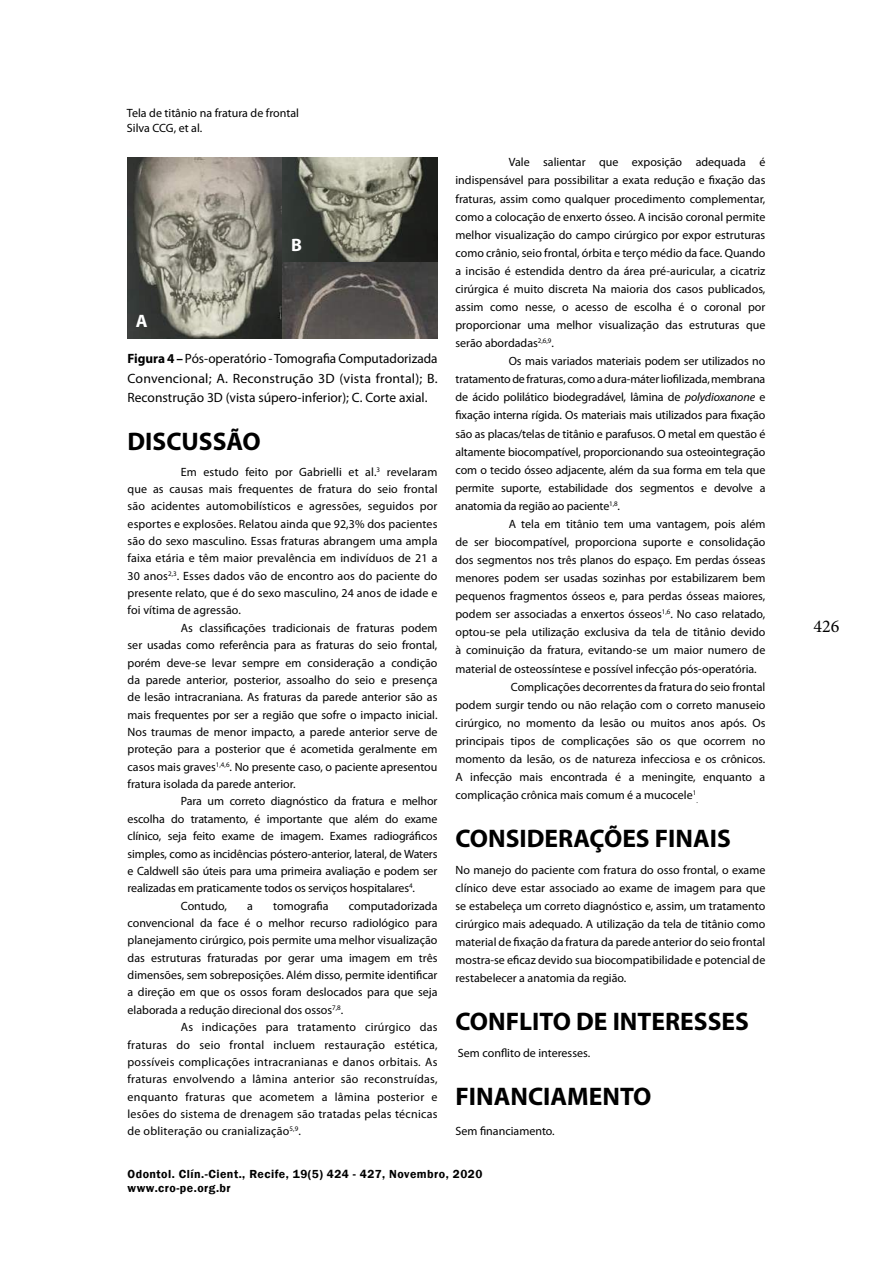
<style>
.page{position:relative;width:893px;height:1263px;background:#fff}
.page>*{position:absolute;margin:0;border:0;box-sizing:border-box;transform-origin:0 0}
.t1{font:700 25.5px "Myriad Pro";color:#000}
.t2{font:18px "Minion Pro";color:#000}
.t3{font:700 18px "Myriad Pro";color:#fff}
.t4{font:13.5px/19.6px "Myriad Pro";color:#000;text-align:justify}
.t5{font:12px/18.1px "Myriad Pro";color:#000}
.t6{font:12px "Myriad Pro";letter-spacing:.02em;color:#000}
.t7{font:600 12px/14.4px "Franklin Gothic";letter-spacing:.04em;color:#000}
.t8{font:7.05px "Myriad Pro";color:#000}
.s1{font-weight:700}
.s2{font-style:italic}
</style>
<div class="page">
<img style="left:128px;top:157px;width:309px;height:182px">
<p class="t5" style="left:127px;top:106px;width:174px;line-height:14.4px">Tela de titânio na fratura de frontal<br>Silva CCG, et al.</p>
<h2 class="t3" style="left:136px;top:309px;width:13px">A</h2>
<h2 class="t3" style="left:291px;top:233px;width:12px">B</h2>
<p class="t4" style="left:128px;top:349px;width:311px"><span class="s1">Figura 4 –</span> Pós-operatório - Tomografia Computadorizada Convencional; A. Reconstrução 3D (vista frontal); B.<br>Reconstrução 3D (vista súpero-inferior); C. Corte axial.</p>
<h1 class="t1" style="left:128px;top:425px;width:135px">DISCUSSÃO</h1>
<p class="t5" style="left:181px;top:462px;width:258px">Em estudo feito por Gabrielli et al.<sup>3</sup> revelaram</p>
<p class="t5" style="left:128px;top:480px;width:311px">que as causas mais frequentes de fratura do seio frontal</p>
<p class="t5" style="left:128px;top:497px;width:311px">são acidentes automobilísticos e agressões, seguidos por</p>
<p class="t5" style="left:128px;top:514px;width:311px">esportes e explosões. Relatou ainda que 92,3% dos pacientes</p>
<p class="t5" style="left:128px;top:532px;width:311px">são do sexo masculino. Essas fraturas abrangem uma ampla</p>
<p class="t5" style="left:128px;top:549px;width:311px">faixa etária e têm maior prevalência em indivíduos de 21 a</p>
<p class="t5" style="left:128px;top:566px;width:311px">30 anos<sup>2,3</sup>. Esses dados vão de encontro aos do paciente do</p>
<p class="t5" style="left:128px;top:584px;width:311px">presente relato, que é do sexo masculino, 24 anos de idade e</p>
<p class="t5" style="left:128px;top:601px;width:115px">foi vítima de agressão.</p>
<p class="t5" style="left:181px;top:618px;width:258px">As classificações tradicionais de fraturas podem</p>
<p class="t5" style="left:128px;top:636px;width:311px">ser usadas como referência para as fraturas do seio frontal,</p>
<p class="t5" style="left:128px;top:653px;width:311px">porém deve-se levar sempre em consideração a condição</p>
<p class="t5" style="left:128px;top:671px;width:311px">da parede anterior, posterior, assoalho do seio e presença</p>
<p class="t5" style="left:128px;top:688px;width:311px">de lesão intracraniana. As fraturas da parede anterior são as</p>
<p class="t5" style="left:128px;top:705px;width:311px">mais frequentes por ser a região que sofre o impacto inicial.</p>
<p class="t5" style="left:128px;top:723px;width:311px">Nos traumas de menor impacto, a parede anterior serve de</p>
<p class="t5" style="left:128px;top:740px;width:311px">proteção para a posterior que é acometida geralmente em</p>
<p class="t5" style="left:128px;top:757px;width:311px">casos mais graves<sup>1,4,6</sup>. No presente caso, o paciente apresentou</p>
<p class="t5" style="left:128px;top:775px;width:170px">fratura isolada da parede anterior.</p>
<p class="t5" style="left:181px;top:792px;width:258px">Para um correto diagnóstico da fratura e melhor</p>
<p class="t5" style="left:128px;top:809px;width:311px">escolha do tratamento, é importante que além do exame</p>
<p class="t5" style="left:128px;top:827px;width:311px">clínico, seja feito exame de imagem. Exames radiográficos</p>
<p class="t5" style="left:128px;top:844px;width:311px">simples, como as incidências póstero-anterior, lateral, de Waters</p>
<p class="t5" style="left:128px;top:862px;width:311px">e Caldwell são úteis para uma primeira avaliação e podem ser</p>
<p class="t5" style="left:128px;top:879px;width:289px">realizadas em praticamente todos os serviços hospitalares<sup>4</sup>.</p>
<p class="t5" style="left:181px;top:896px;width:48px">Contudo,</p>
<p class="t5" style="left:247px;top:896px;width:7px">a</p>
<p class="t5" style="left:273px;top:896px;width:57px">tomografia</p>
<p class="t5" style="left:349px;top:896px;width:90px">computadorizada</p>
<p class="t5" style="left:128px;top:914px;width:311px">convencional da face é o melhor recurso radiológico para</p>
<p class="t5" style="left:128px;top:931px;width:311px">planejamento cirúrgico, pois permite uma melhor visualização</p>
<p class="t5" style="left:128px;top:948px;width:311px">das estruturas fraturadas por gerar uma imagem em três</p>
<p class="t5" style="left:128px;top:966px;width:311px">dimensões, sem sobreposições. Além disso, permite identificar</p>
<p class="t5" style="left:128px;top:983px;width:311px">a direção em que os ossos foram deslocados para que seja</p>
<p class="t5" style="left:128px;top:1000px;width:217px">elaborada a redução direcional dos ossos<sup>7,8</sup>.</p>
<p class="t6" style="left:181px;top:1020px;width:258px">As indicações para tratamento cirúrgico das</p>
<p class="t6" style="left:128px;top:1037px;width:311px">fraturas do seio frontal incluem restauração estética,</p>
<p class="t6" style="left:128px;top:1054px;width:311px">possíveis complicações intracranianas e danos orbitais. As</p>
<p class="t6" style="left:128px;top:1072px;width:311px">fraturas envolvendo a lâmina anterior são reconstruídas,</p>
<p class="t6" style="left:128px;top:1089px;width:311px">enquanto fraturas que acometem a lâmina posterior e</p>
<p class="t6" style="left:128px;top:1106px;width:311px">lesões do sistema de drenagem são tratadas pelas técnicas</p>
<p class="t6" style="left:128px;top:1124px;width:175px">de obliteração ou cranialização<sup>5,9</sup>.</p>
<p class="t5" style="left:509px;top:153px;width:258px">Vale salientar que exposição adequada é</p>
<p class="t5" style="left:455px;top:171px;width:311px">indispensável para possibilitar a exata redução e fixação das</p>
<p class="t5" style="left:455px;top:189px;width:311px">fraturas, assim como qualquer procedimento complementar,</p>
<p class="t5" style="left:455px;top:207px;width:311px">como a colocação de enxerto ósseo. A incisão coronal permite</p>
<p class="t5" style="left:455px;top:225px;width:311px">melhor visualização do campo cirúrgico por expor estruturas</p>
<p class="t5" style="left:455px;top:243px;width:311px">como crânio, seio frontal, órbita e terço médio da face. Quando</p>
<p class="t5" style="left:455px;top:261px;width:311px">a incisão é estendida dentro da área pré-auricular, a cicatriz</p>
<p class="t5" style="left:455px;top:280px;width:311px">cirúrgica é muito discreta Na maioria dos casos publicados,</p>
<p class="t5" style="left:455px;top:298px;width:311px">assim como nesse, o acesso de escolha é o coronal por</p>
<p class="t5" style="left:455px;top:316px;width:311px">proporcionar uma melhor visualização das estruturas que</p>
<p class="t5" style="left:455px;top:334px;width:100px">serão abordadas<sup>2,6,9</sup>.</p>
<p class="t5" style="left:509px;top:352px;width:258px">Os mais variados materiais podem ser utilizados no</p>
<p class="t5" style="left:455px;top:370px;width:311px">tratamento de fraturas, como a dura-máter liofilizada, membrana</p>
<p class="t5" style="left:455px;top:388px;width:311px">de ácido polilático biodegradável, lâmina de <span class="s2">polydioxanone</span> e</p>
<p class="t5" style="left:455px;top:406px;width:311px">fixação interna rígida. Os materiais mais utilizados para fixação</p>
<p class="t5" style="left:455px;top:424px;width:311px">são as placas/telas de titânio e parafusos. O metal em questão é</p>
<p class="t5" style="left:455px;top:442px;width:311px">altamente biocompatível, proporcionando sua osteointegração</p>
<p class="t5" style="left:455px;top:460px;width:311px">com o tecido ósseo adjacente, além da sua forma em tela que</p>
<p class="t5" style="left:455px;top:478px;width:311px">permite suporte, estabilidade dos segmentos e devolve a</p>
<p class="t5" style="left:455px;top:496px;width:166px">anatomia da região ao paciente<sup>1,8</sup>.</p>
<p class="t5" style="left:509px;top:515px;width:258px">A tela em titânio tem uma vantagem, pois além</p>
<p class="t5" style="left:455px;top:533px;width:311px">de ser biocompatível, proporciona suporte e consolidação</p>
<p class="t5" style="left:455px;top:551px;width:311px">dos segmentos nos três planos do espaço. Em perdas ósseas</p>
<p class="t5" style="left:455px;top:569px;width:311px">menores podem ser usadas sozinhas por estabilizarem bem</p>
<p class="t5" style="left:455px;top:587px;width:311px">pequenos fragmentos ósseos e, para perdas ósseas maiores,</p>
<p class="t5" style="left:455px;top:605px;width:311px">podem ser associadas a enxertos ósseos<sup>1,6</sup>. No caso relatado,</p>
<p class="t5" style="left:455px;top:623px;width:311px">optou-se pela utilização exclusiva da tela de titânio devido</p>
<p class="t5" style="left:455px;top:641px;width:311px">à cominuição da fratura, evitando-se um maior numero de</p>
<p class="t5" style="left:455px;top:659px;width:303px">material de osteossíntese e possível infecção pós-operatória.</p>
<p class="t5" style="left:511px;top:677px;width:256px">Complicações decorrentes da fratura do seio frontal</p>
<p class="t5" style="left:455px;top:695px;width:311px">podem surgir tendo ou não relação com o correto manuseio</p>
<p class="t5" style="left:455px;top:713px;width:311px">cirúrgico, no momento da lesão ou muitos anos após. Os</p>
<p class="t5" style="left:455px;top:731px;width:311px">principais tipos de complicações são os que ocorrem no</p>
<p class="t5" style="left:455px;top:750px;width:311px">momento da lesão, os de natureza infecciosa e os crônicos.</p>
<p class="t5" style="left:455px;top:768px;width:311px">A infecção mais encontrada é a meningite, enquanto a</p>
<p class="t5" style="left:455px;top:786px;width:242px">complicação crônica mais comum é a mucocele<sup>1</sup></p>
<p class="t8" style="left:696px;top:796px;width:3px">.</p>
<h1 class="t1" style="left:455px;top:822px;width:277px">CONSIDERAÇÕES FINAIS</h1>
<p class="t5" style="left:455px;top:860px;width:311px;text-align:justify">No manejo do paciente com fratura do osso frontal, o exame clínico deve estar associado ao exame de imagem para que se estabeleça um correto diagnóstico e, assim, um tratamento cirúrgico mais adequado. A utilização da tela de titânio como material de fixação da fratura da parede anterior do seio frontal mostra-se eficaz devido sua biocompatibilidade e potencial de restabelecer a anatomia da região.</p>
<h1 class="t1" style="left:455px;top:1005px;width:295px">CONFLITO DE INTERESSES</h1>
<p class="t5" style="left:458px;top:1043px;width:134px">Sem conflito de interesses.</p>
<h1 class="t1" style="left:455px;top:1080px;width:198px">FINANCIAMENTO</h1>
<p class="t5" style="left:455px;top:1122px;width:101px">Sem financiamento.</p>
<p class="t7" style="left:128px;top:1167px;width:356px">Odontol. Clín.-Cient., Recife, 19(5) 424 - 427, Novembro, 2020 www.cro-pe.org.br</p>
<h2 class="t2" style="left:813px;top:615px;width:27px">426</h2>
</div>
